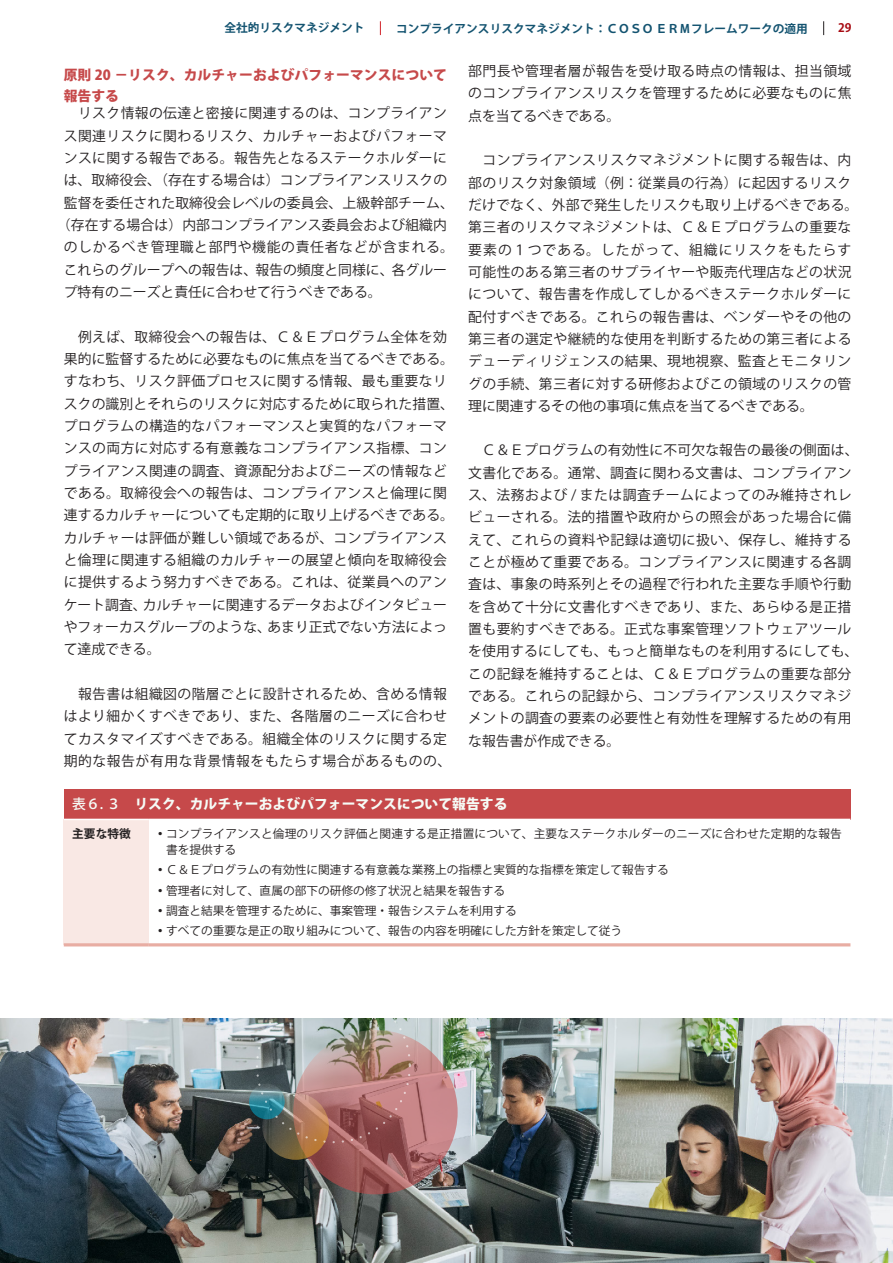
<style>
.page{position:relative;width:893px;height:1263px;background:#fff}
.page>*{position:absolute;margin:0;border:0;box-sizing:border-box;transform-origin:0 0}
.t1{font:13.8px/22.4px "Koz Go Pr 6 N";letter-spacing:.03em;color:#231f20}
.t2{font:13.8px "Koz Go Pr 6 N";letter-spacing:.01em;color:#231f20}
.t3{font:13.8px "Koz Go Pr 6 N";color:#231f20}
.t4{font:800 13.8px/21.3px "Koz Go Pr 6 N";letter-spacing:.005em;color:#c6494a}
.t5{font:800 13.8px "Koz Go Pr 6 N";color:#f6fbf6}
.t6{font:13.8px "Koz Go Pr 6 N";letter-spacing:.05em;color:#231f20}
.t7{font:11.7px/20.2px "Koz Go Pr 6 N";color:#231f20}
.t8{font:700 11.7px "Koz Go Pr 6 N";color:#135370}
.t9{font:700 11.7px "Koz Go Pr 6 N";color:#231f20}
.t10{font:700 11.7px "Koz Go Pr 6 N";color:#a70a12}
.s1{font-weight:500}
.s2{font-weight:800}
</style>
<div class="page">
<svg style="left:823px;top:21px;width:1px;height:14px"></svg>
<svg style="left:380px;top:21px;width:1px;height:14px"></svg>
<img style="left:1px;top:1018px;width:892px;height:245px">
<div style="left:64px;top:789px;width:786px;height:30px;background:#c6494a"></div>
<div style="left:64px;top:819px;width:85px;height:126px;background:#f9e8e4"></div>
<hr style="left:64px;top:819px;width:85px;height:1px;background:#fff">
<hr style="left:64px;top:943px;width:85px;height:3px;background:#e8ada3">
<hr style="left:149px;top:943px;width:701px;height:3px;background:#e8ada3">
<svg style="left:293px;top:1030px;width:165px;height:164px;background:#ad7574"></svg>
<svg style="left:262px;top:1093px;width:67px;height:67px;background:#917053"></svg>
<svg style="left:249px;top:1084px;width:36px;height:35px"></svg>
<p class="t8" style="left:224px;top:21px;width:142px">全社的リスクマネジメント</p>
<p class="t8" style="left:396px;top:22px;width:413px">コンプライアンスリスクマネジメント：ＣＯＳＯ ＥＲＭフレームワークの適用</p>
<p class="t10" style="left:838px;top:21px;width:15px">29</p>
<p class="t4" style="left:64px;top:64px;width:385px">原則 20 －リスク、カルチャーおよびパフォーマンスについて報告する</p>
<p class="t1" style="left:64px;top:103px;width:385px">　リスク情報の伝達と密接に関連するのは、コンプライアン</p>
<p class="t1" style="left:64px;top:125px;width:385px">ス関連リスクに関わるリスク、カルチャーおよびパフォーマ</p>
<p class="t1" style="left:64px;top:147px;width:385px">ンスに関する報告である。報告先となるステークホルダーに</p>
<p class="t2" style="left:64px;top:173px;width:385px">は、取締役会、（存在する場合は）コンプライアンスリスクの</p>
<p class="t2" style="left:64px;top:195px;width:392px">監督を委任された取締役会レベルの委員会、上級幹部チーム、</p>
<p class="t2" style="left:57px;top:217px;width:392px">（存在する場合は）内部コンプライアンス委員会および組織内</p>
<p class="t6" style="left:64px;top:240px;width:392px">のしかるべき管理職と部門や機能の責任者などが含まれる。</p>
<p class="t3" style="left:64px;top:262px;width:385px">これらのグループへの報告は、報告の頻度と同様に、各グルー</p>
<p class="t3" style="left:64px;top:284px;width:319px">プ特有のニーズと責任に合わせて行うべきである。</p>
<p class="t1" style="left:64px;top:326px;width:392px">　例えば、取締役会への報告は、Ｃ＆Ｅプログラム全体を効果的に監督するために必要なものに焦点を当てるべきである。すなわち、リスク評価プロセスに関する情報、最も重要なリスクの識別とそれらのリスクに対応するために取られた措置、プログラムの構造的なパフォーマンスと実質的なパフォーマンスの両方に対応する有意義なコンプライアンス指標、コンプライアンス関連の調査、資源配分およびニーズの情報などである。取締役会への報告は、コンプライアンスと倫理に関連するカルチャーについても定期的に取り上げるべきである。カルチャーは評価が難しい領域であるが、コンプライアンスと倫理に関連する組織のカルチャーの展望と傾向を取締役会に提供するよう努力すべきである。これは、従業員へのアンケート調査、カルチャーに関連するデータおよびインタビューやフォーカスグループのような、あまり正式でない方法によって達成できる。</p>
<p class="t1" style="left:64px;top:683px;width:389px">　報告書は組織図の階層ごとに設計されるため、含める情報はより細かくすべきであり、また、各階層のニーズに合わせてカスタマイズすべきである。組織全体のリスクに関する定期的な報告が有用な背景情報をもたらす場合があるものの、</p>
<p class="t1" style="left:468px;top:60px;width:385px;text-align:justify">部門長や管理者層が報告を受け取る時点の情報は、担当領域のコンプライアンスリスクを管理するために必要なものに焦点を当てるべきである。</p>
<p class="t1" style="left:468px;top:149px;width:392px">　コンプライアンスリスクマネジメントに関する報告は、内部のリスク対象領域（例：従業員の行為）に起因するリスクだけでなく、外部で発生したリスクも取り上げるべきである。第三者のリスクマネジメントは、Ｃ＆Ｅプログラムの重要な要素の１つである。したがって、組織にリスクをもたらす可能性のある第三者のサプライヤーや販売代理店などの状況について、報告書を作成してしかるべきステークホルダーに配付すべきである。これらの報告書は、ベンダーやその他の第三者の選定や継続的な使用を判断するための第三者によるデューディリジェンスの結果、現地視察、監査とモニタリングの手続、第三者に対する研修およびこの領域のリスクの管理に関連するその他の事項に焦点を当てるべきである。</p>
<p class="t1" style="left:468px;top:439px;width:392px">　Ｃ＆Ｅプログラムの有効性に不可欠な報告の最後の側面は、文書化である。通常、調査に関わる文書は、コンプライアンス、法務および / または調査チームによってのみ維持されレビューされる。法的措置や政府からの照会があった場合に備えて、これらの資料や記録は適切に扱い、保存し、維持することが極めて重要である。コンプライアンスに関連する各調査は、事象の時系列とその過程で行われた主要な手順や行動を含めて十分に文書化すべきであり、また、あらゆる是正措置も要約すべきである。正式な事案管理ソフトウェアツールを使用するにしても、もっと簡単なものを利用するにしても、この記録を維持することは、Ｃ＆Ｅプログラムの重要な部分である。これらの記録から、コンプライアンスリスクマネジメントの調査の要素の必要性と有効性を理解するための有用な報告書が作成できる。</p>
<p class="t5" style="left:72px;top:796px;width:437px"><span class="s1">表６. ３</span> リスク、カルチャーおよびパフォーマンスについて報告する</p>
<p class="t9" style="left:72px;top:827px;width:60px">主要な特徴</p>
<p class="t7" style="left:166px;top:826px;width:677px;line-height:15.9px;text-indent:-12px"><span class="s2">・</span>コンプライアンスと倫理のリスク評価と関連する是正措置について、主要なステークホルダーのニーズに合わせた定期的な報告書を提供する</p>
<p class="t7" style="left:154px;top:860px;width:516px"><span class="s2">・</span>Ｃ＆Ｅプログラムの有効性に関連する有意義な業務上の指標と実質的な指標を策定して報告する<span class="s2">・</span>管理者に対して、直属の部下の研修の修了状況と結果を報告する<br><span class="s2">・</span>調査と結果を管理するために、事案管理・報告システムを利用する<br><span class="s2">・</span>すべての重要な是正の取り組みについて、報告の内容を明確にした方針を策定して従う</p>
</div>
